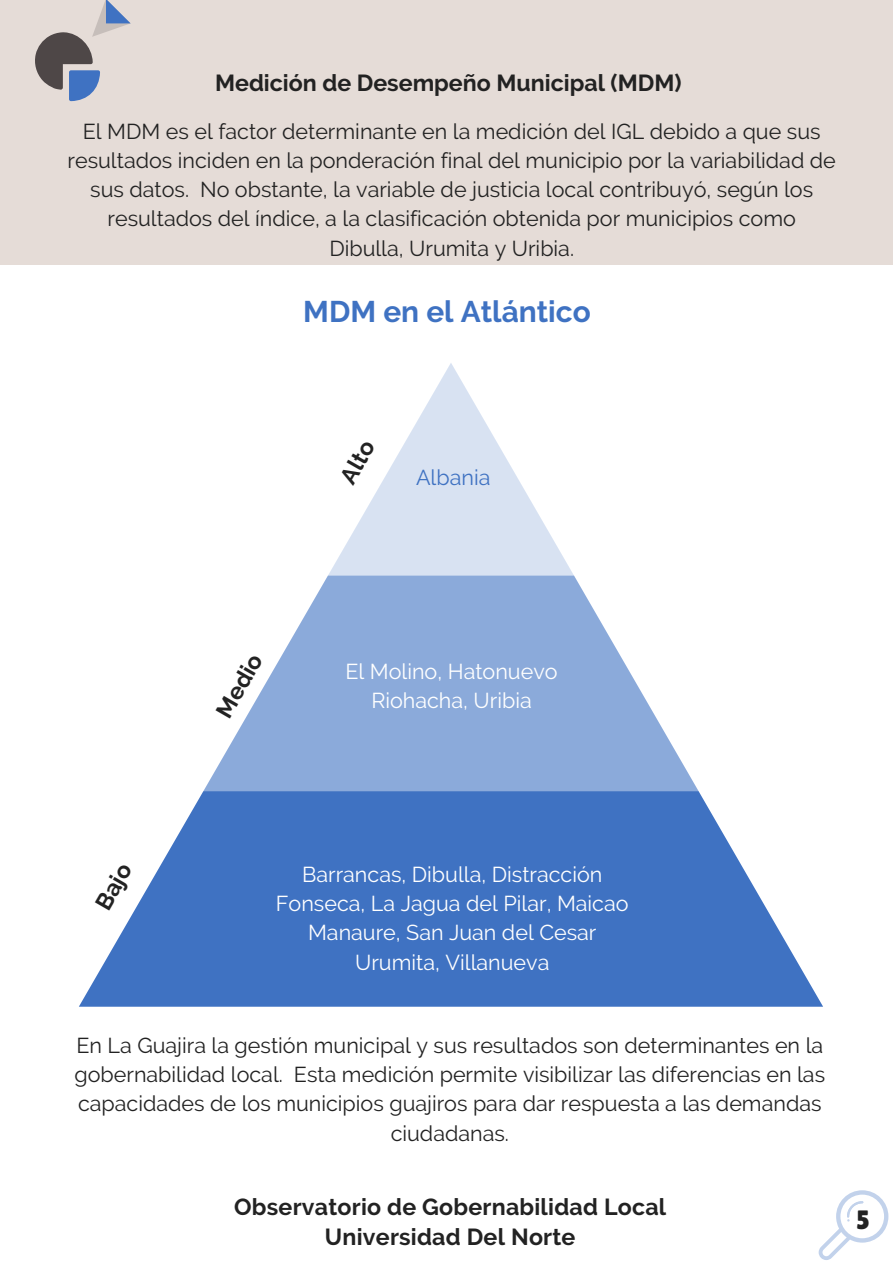
<style>
.page{position:relative;width:893px;height:1263px;background:#fff}
.page>*{position:absolute;margin:0;border:0;box-sizing:border-box;transform-origin:0 0}
.t1{font:700 29.85px "Raleway";color:#3f72c2}
.t2{font:26.55px "Lilita One";color:#222}
.t3{font:700 23.25px/29.2px "Raleway";letter-spacing:.01em;color:#222;text-align:center}
.t4{font:21.45px/29.2px "Raleway";color:#222;text-align:center}
.t5{font:21.45px/29.2px "Raleway";color:#fff;text-align:center}
.t6{font:21.45px "Raleway";color:#3f72c2}
</style>
<div class="page">
<div style="left:0;top:0;width:893px;height:265px;background:#e5dcd7"></div>
<svg style="left:35px;top:0;width:96px;height:102px"></svg>
<svg style="left:819px;top:1190px;width:69px;height:70px"></svg>
<svg style="left:79px;top:791px;width:744px;height:216px;fill:#3f72c2"></svg>
<svg style="left:203px;top:575px;width:496px;height:216px;fill:#8baada"></svg>
<svg style="left:328px;top:363px;width:246px;height:212px"></svg>
<p class="t3" style="left:215px;top:68px;width:468px">Medición de Desempeño Municipal (MDM)</p>
<p class="t4" style="left:68px;top:116px;width:770px">El MDM es el factor determinante en la medición del IGL debido a que sus resultados inciden en la ponderación final del municipio por la variabilidad de sus datos. No obstante, la variable de justicia local contribuyó, según los resultados del índice, a la clasificación obtenida por municipios como<br>Dibulla, Urumita y Uribia.</p>
<h1 class="t1" style="left:303px;top:294px;width:289px">MDM en el Atlántico</h1>
<p class="t3" style="left:333px;top:474px;width:47px;rotate:-60deg">Alto</p>
<p class="t6" style="left:416px;top:465px;width:76px">Albania</p>
<p class="t3" style="left:209px;top:708px;width:70px;rotate:-60deg">Medio</p>
<p class="t5" style="left:345px;top:657px;width:214px">El Molino, Hatonuevo<br>Riohacha, Uribia</p>
<p class="t3" style="left:89px;top:900px;width:51px;rotate:-60deg">Bajo</p>
<p class="t5" style="left:276px;top:859px;width:354px">Barrancas, Dibulla, Distracción<br>Fonseca, La Jagua del Pilar, Maicao<br>Manaure, San Juan del Cesar<br>Urumita, Villanueva</p>
<p class="t4" style="left:74px;top:1031px;width:752px">En La Guajira la gestión municipal y sus resultados son determinantes en la gobernabilidad local. Esta medición permite visibilizar las diferencias en las capacidades de los municipios guajiros para dar respuesta a las demandas ciudadanas.</p>
<p class="t3" style="left:234px;top:1192px;width:434px">Observatorio de Gobernabilidad Local<br>Universidad Del Norte</p>
<p class="t2" style="left:856px;top:1204px;width:15px">5</p>
</div>
